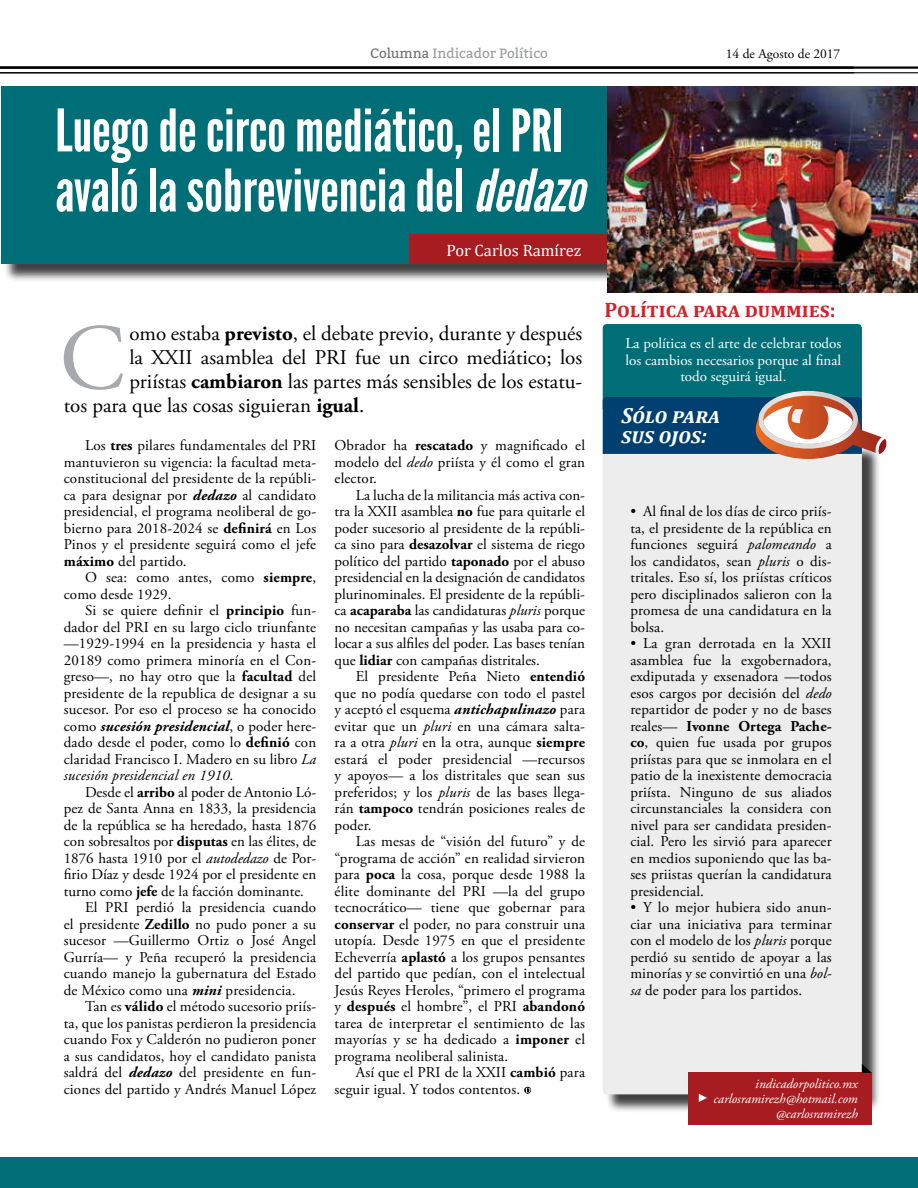
<style>
.page{position:relative;width:918px;height:1188px;background:#fff}
.page>*{position:absolute;margin:0;border:0;box-sizing:border-box;transform-origin:0 0}
.t1{font:93.45px "Adobe Garamond Pro";color:#a7a9ac}
.t2{font:58.5px/60px "League Gothic";color:#fff}
.t3{font:italic 700 21.9px/19.5px "Cambria";color:#fff}
.t4{font:21px "Adobe Garamond Pro";color:#000}
.t5{font:700 21px "Cambria";color:#d2232a}
.t6{font:16.5px "Cambria";color:#fff}
.t7{font:15px/16.5px "Adobe Garamond Pro";letter-spacing:.01em;color:#000;text-align:justify}
.t8{font:15px/16.5px "Adobe Garamond Pro";color:#fff;text-align:center}
.t9{font:italic 13.5px/15px "Adobe Garamond Pro";color:#fff;text-align:right}
.t10{font:13.5px "Bitter";color:#999b9e}
.t11{font:13.5px "Adobe Garamond Pro";color:#000}
.s1{color:#717275}
.s2{font-style:italic}
.s3{font-weight:700}
.s4{font-weight:700;font-style:italic}
</style>
<div class="page">
<hr style="left:0;top:66px;width:918px;height:3px;background:#000">
<hr style="left:0;top:72px;width:918px;height:1px;background:#000">
<svg style="left:525px;top:1088px;width:6px;height:5px"></svg>
<div style="left:603px;top:324px;width:259px;height:88px;background:#006e77;border-radius:4px"></div>
<div style="left:605px;top:445px;width:276px;height:668px;background:#000;opacity:.75"></div>
<div style="left:603px;top:443px;width:259px;height:651px;background:#ededee;border-radius:4px"></div>
<svg style="left:603px;top:391px;width:284px;height:68px"></svg>
<div style="left:688px;top:1073px;width:184px;height:52px;background:#a71c20"></div>
<svg style="left:699px;top:1094px;width:8px;height:8px"></svg>
<svg style="left:862px;top:1064px;width:10px;height:9px"></svg>
<div style="left:3px;top:89px;width:915px;height:194px;background:#000;opacity:.75"></div>
<div style="left:1px;top:86px;width:917px;height:178px;background:#006e77"></div>
<div style="left:410px;top:235px;width:208px;height:29px;background:#a71c20"></div>
<img style="left:607px;top:86px;width:311px;height:207px">
<div style="left:0;top:1157px;width:918px;height:31px;background:#006e77"></div>
<p class="t10" style="left:370px;top:44px;width:179px"><span class="s1">Columna</span> Indicador Político</p>
<p class="t11" style="left:726px;top:46px;width:116px">14 de Agosto de 2017</p>
<h2 class="t2" style="left:55px;top:101px;width:545px">Luego de circo mediático, el PRI avaló la sobrevivencia del <span class="s2">dedazo</span></h2>
<p class="t6" style="left:446px;top:240px;width:136px">Por Carlos Ramírez</p>
<h1 class="t1" style="left:60px;top:303px;width:67px">C</h1>
<h3 class="t4" style="left:129px;top:321px;width:454px">omo estaba <span class="s3">previsto</span>, el debate previo, durante y después</h3>
<h3 class="t4" style="left:129px;top:345px;width:454px">la XXII asamblea del PRI fue un circo mediático; los</h3>
<h3 class="t4" style="left:129px;top:369px;width:455px">priístas <span class="s3">cambiaron</span> las partes más sensibles de los estatu-</h3>
<h3 class="t4" style="left:64px;top:393px;width:302px">tos para que las cosas siguieran <span class="s3">igual</span>.</h3>
<p class="t7" style="left:64px;top:438px;width:254px;text-indent:21px">Los <span class="s3">tres</span> pilares fundamentales del PRI mantuvieron su vigencia: la facultad meta&shy;constitucional del presidente de la repúbli&shy;ca para designar por <span class="s4">dedazo</span> al candidato presidencial, el programa neoliberal de go&shy;bierno para 2018-2024 se <span class="s3">definirá</span> en Los Pinos y el presidente seguirá como el jefe <span class="s3">máximo</span> del partido.</p>
<p class="t7" style="left:64px;top:570px;width:254px;text-indent:21px">O sea: como antes, como <span class="s3">siempre</span>, como desde 1929.</p>
<p class="t7" style="left:64px;top:603px;width:254px;text-indent:21px">Si se quiere definir el <span class="s3">principio</span> fun&shy;dador del PRI en su largo ciclo triunfante —1929-1994 en la presidencia y hasta el 20189 como primera minoría en el Con&shy;greso—, no hay otro que la <span class="s3">facultad</span> del presidente de la republica de designar a su sucesor. Por eso el proceso se ha conocido como <span class="s4">sucesión presidencial</span>, o poder here&shy;dado desde el poder, como lo <span class="s3">definió</span> con claridad Francisco I. Madero en su libro <span class="s2">La sucesión presidencial en 1910</span>.</p>
<p class="t7" style="left:85px;top:784px;width:233px">Desde el <span class="s3">arribo</span> al poder de Antonio Ló-</p>
<p class="t7" style="left:64px;top:801px;width:254px">pez de Santa Anna en 1833, la presidencia</p>
<p class="t7" style="left:64px;top:817px;width:254px">de la república se ha heredado, hasta 1876</p>
<p class="t7" style="left:64px;top:834px;width:254px">con sobresaltos por <span class="s3">disputas</span> en las élites, de</p>
<p class="t7" style="left:64px;top:850px;width:254px">1876 hasta 1910 por el <span class="s2">autodedazo</span> de Por-</p>
<p class="t7" style="left:64px;top:867px;width:254px">firio Díaz y desde 1924 por el presidente en</p>
<p class="t7" style="left:64px;top:883px;width:242px">turno como <span class="s3">jefe</span> de la facción dominante.</p>
<p class="t7" style="left:85px;top:900px;width:233px">El PRI perdió la presidencia cuando</p>
<p class="t7" style="left:64px;top:916px;width:254px">el presidente <span class="s3">Zedillo</span> no pudo poner a su</p>
<p class="t7" style="left:64px;top:933px;width:254px">sucesor —Guillermo Ortiz o José Angel</p>
<p class="t7" style="left:64px;top:949px;width:254px">Gurría— y Peña recuperó la presidencia</p>
<p class="t7" style="left:64px;top:966px;width:254px">cuando manejo la gubernatura del Estado</p>
<p class="t7" style="left:64px;top:982px;width:233px">de México como una <span class="s4">mini</span> presidencia.</p>
<p class="t7" style="left:85px;top:999px;width:233px">Tan es <span class="s3">válido</span> el método sucesorio priís-</p>
<p class="t7" style="left:64px;top:1015px;width:254px">ta, que los panistas perdieron la presidencia</p>
<p class="t7" style="left:64px;top:1032px;width:254px">cuando Fox y Calderón no pudieron poner</p>
<p class="t7" style="left:64px;top:1048px;width:254px">a sus candidatos, hoy el candidato panista</p>
<p class="t7" style="left:64px;top:1065px;width:254px">saldrá del <span class="s4">dedazo</span> del presidente en fun-</p>
<p class="t7" style="left:64px;top:1081px;width:254px">ciones del partido y Andrés Manuel López</p>
<p class="t7" style="left:335px;top:438px;width:252px">Obrador ha <span class="s3">rescatado</span> y magnificado el modelo del <span class="s2">dedo</span> priísta y él como el gran elector.</p>
<p class="t7" style="left:335px;top:487px;width:252px;text-indent:21px">La lucha de la militancia más activa con&shy;tra la XXII asamblea <span class="s3">no</span> fue para quitarle el poder sucesorio al presidente de la repúbli&shy;ca sino para <span class="s3">desazolvar</span> el sistema de riego político del partido <span class="s3">taponado</span> por el abuso presidencial en la designación de candidatos plurinominales. El presidente de la repúbli&shy;ca <span class="s3">acaparaba</span> las candidaturas <span class="s2">pluris</span> porque no necesitan campañas y las usaba para co&shy;locar a sus alfiles del poder. Las bases tenían que <span class="s3">lidiar</span> con campañas distritales.</p>
<p class="t7" style="left:335px;top:669px;width:252px;text-indent:21px">El presidente Peña Nieto <span class="s3">entendió </span>que no podía quedarse con todo el pastel y aceptó el esquema <span class="s4">antichapulinazo</span> para evitar que un <span class="s2">pluri</span> en una cámara salta&shy;ra a otra <span class="s2">pluri</span> en la otra, aunque <span class="s3">siempre </span>estará el poder presidencial —recursos y apoyos— a los distritales que sean sus preferidos; y los <span class="s2">pluris</span> de las bases llega&shy;rán <span class="s3">tampoco</span> tendrán posiciones reales de poder.</p>
<p class="t7" style="left:335px;top:834px;width:252px;text-indent:21px">Las mesas de “visión del futuro” y de “programa de acción” en realidad sirvieron para <span class="s3">poca</span> la cosa, porque desde 1988 la élite dominante del PRI —la del grupo tecnocrático— tiene que gobernar para <span class="s3">conservar</span> el poder, no para construir una utopía. Desde 1975 en que el presidente Echeverría <span class="s3">aplastó</span> a los grupos pensantes del partido que pedían, con el intelectual Jesús Reyes Heroles, “primero el programa y <span class="s3">después</span> el hombre”, el PRI <span class="s3">abandonó </span>tarea de interpretar el sentimiento de las mayorías y se ha dedicado a <span class="s3">imponer</span> el programa neoliberal salinista.</p>
<p class="t7" style="left:335px;top:1065px;width:252px;text-indent:21px">Así que el PRI de la XXII <span class="s3">cambió</span> para seguir igual. Y todos contentos.</p>
<h3 class="t5" style="left:604px;top:295px;width:233px">Política para dummies:</h3>
<p class="t8" style="left:625px;top:336px;width:218px">La política es el arte de celebrar todos los cambios necesarios porque al final todo seguirá igual.</p>
<h3 class="t3" style="left:621px;top:405px;width:100px">Sólo para sus ojos:</h3>
<p class="t7" style="left:630px;top:504px;width:203px">• Al final de los días de circo priís&shy;ta, el presidente de la república en funciones seguirá <span class="s2">palomeando</span> a los candidatos, sean <span class="s2">pluris</span> o dis&shy;tritales. Eso sí, los priístas críticos pero disciplinados salieron con la promesa de una candidatura en la bolsa.</p>
<p class="t7" style="left:630px;top:636px;width:203px">• La gran derrotada en la XXII asamblea fue la exgobernadora, exdiputada y exsenadora —todos esos cargos por decisión del <span class="s2">dedo </span>repartidor de poder y no de bases reales— <span class="s3">Ivonne Ortega Pache&shy;co</span>, quien fue usada por grupos priístas para que se inmolara en el patio de la inexistente democracia priísta. Ninguno de sus aliados circunstanciales la considera con nivel para ser candidata presiden&shy;cial. Pero les sirvió para aparecer en medios suponiendo que las ba&shy;ses priistas querían la candidatura presidencial.</p>
<p class="t7" style="left:630px;top:900px;width:203px">• Y lo mejor hubiera sido anun&shy;ciar una iniciativa para terminar con el modelo de los <span class="s2">pluris</span> porque perdió su sentido de apoyar a las minorías y se convirtió en una <span class="s2">bol&shy;sa</span> de poder para los partidos.</p>
<p class="t9" style="left:713px;top:1076px;width:146px">indicadorpolitico.mx carlosramirezh@hotmail.com @carlosramirezh</p>
</div>
